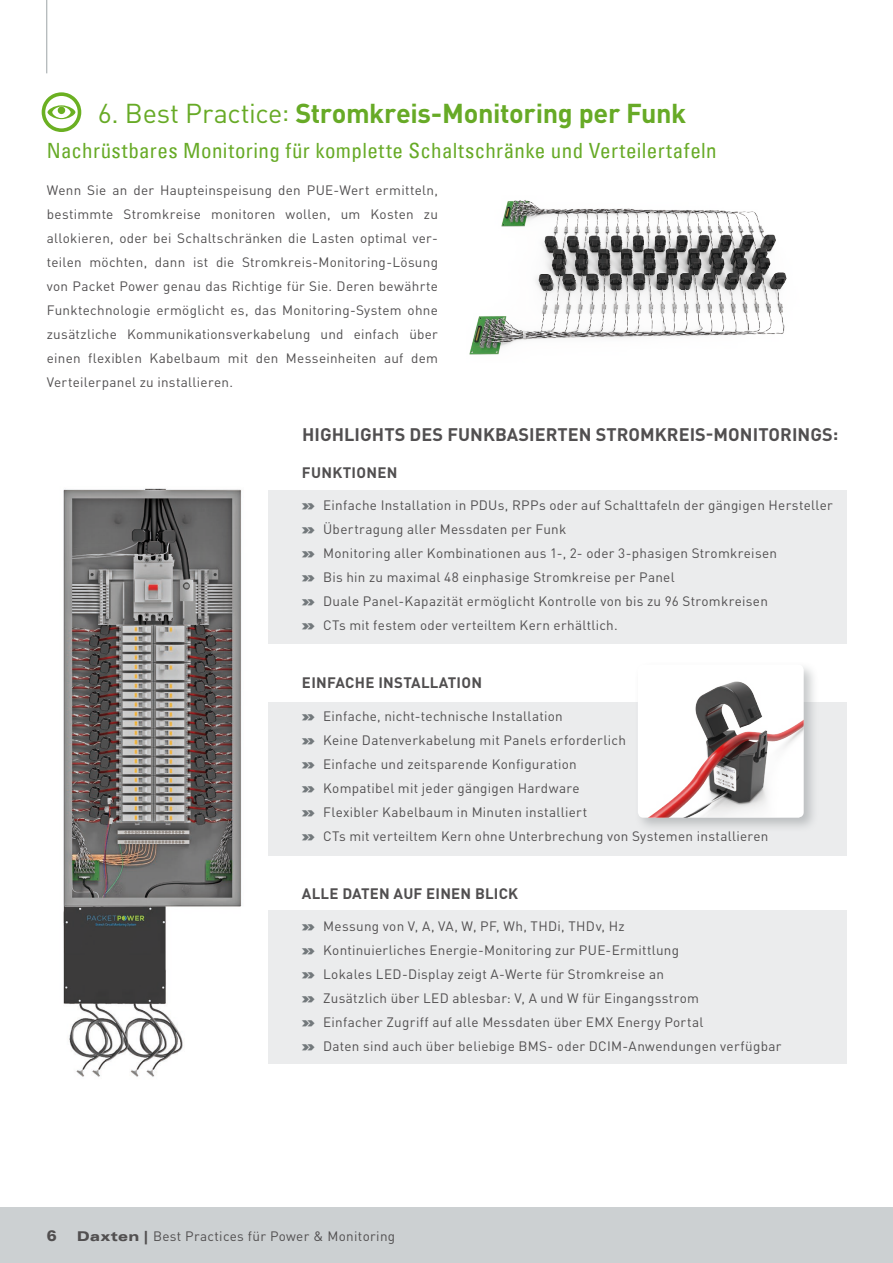
<style>
.page{position:relative;width:893px;height:1263px;background:#fff}
.page>*{position:absolute;margin:0;border:0;box-sizing:border-box;transform-origin:0 0}
.t1{font:700 27px "DIN Pro";letter-spacing:-.015em;color:#67aa26}
.t2{font:condensed 21px "Univers LT";letter-spacing:.02em;color:#67aa26}
.t3{font:700 18px "DIN Pro";letter-spacing:.005em;color:#514f50}
.t4{font:700 15px "DIN Pro";letter-spacing:.02em;color:#514f50}
.t5{font:900 15px "Univers LT";color:#514f50}
.t6{font:13.5px/24px "DIN Pro";letter-spacing:.02em;color:#514f50}
.s1{font-weight:400}
.s2{font-family:"Univers LT";font-weight:900;font-stretch:expanded;color:#73797c}
.s3{font-family:"Univers LT";font-weight:900;font-stretch:expanded}
.s4{font-family:"Univers LT";font-weight:900}
</style>
<div class="page">
<div style="left:268px;top:910px;width:578px;height:153px;background:#ebeced"></div>
<div style="left:268px;top:702px;width:578px;height:153px;background:#ebeced"></div>
<div style="left:268px;top:490px;width:578px;height:153px;background:#ebeced"></div>
<div style="left:0;top:1208px;width:893px;height:55px;background:#ccd0d2"></div>
<hr style="left:46px;top:0;width:1px;height:73px;background:#9da4a7">
<svg style="left:42px;top:92px;width:39px;height:40px"></svg>
<div style="left:58px;top:107px;width:7px;height:7px;background:#6bb022;border-radius:50%"></div>
<img style="left:469px;top:200px;width:318px;height:155px">
<img style="left:63px;top:488px;width:179px;height:589px">
<div style="left:634px;top:661px;width:185px;height:172px;background:#73797c;opacity:.4"></div>
<img style="left:638px;top:665px;width:166px;height:153px">
<h1 class="t1" style="left:98px;top:90px;width:590px"><span class="s1">6. Best Practice:</span> Stromkreis-Monitoring per Funk</h1>
<h2 class="t2" style="left:47px;top:138px;width:671px">Nachrüstbares Monitoring für komplette Schaltschränke und Verteilertafeln</h2>
<p class="t6" style="left:47px;top:177px;width:393px;text-align:justify">Wenn Sie an der Haupteinspeisung den PUE-Wert ermitteln, bestimmte Stromkreise monitoren wollen, um Kosten zu allokieren, oder bei Schaltschränken die Lasten optimal ver&shy;teilen möchten, dann ist die Stromkreis-Monitoring-Lösung von Packet Power genau das Richtige für Sie. Deren bewährte Funktechnologie ermöglicht es, das Monitoring-System ohne zusätzliche Kommunikationsverkabelung und einfach über einen flexiblen Kabelbaum mit den Messeinheiten auf dem Verteilerpanel zu installieren.</p>
<h3 class="t3" style="left:302px;top:419px;width:538px">HIGHLIGHTS DES FUNKBASIERTEN STROMKREIS-MONITORINGS:</h3>
<p class="t4" style="left:302px;top:460px;width:97px">FUNKTIONEN</p>
<p class="t6" style="left:302px;top:492px;width:532px"><span class="s2">»</span> Einfache Installation in PDUs, RPPs oder auf Schalttafeln der gängigen Hersteller <span class="s2">»</span> Übertragung aller Messdaten per Funk<br><span class="s2">»</span> Monitoring aller Kombinationen aus 1-, 2- oder 3-phasigen Stromkreisen<br><span class="s2">»</span> Bis hin zu maximal 48 einphasige Stromkreise per Panel<br><span class="s2">»</span> Duale Panel-Kapazität ermöglicht Kontrolle von bis zu 96 Stromkreisen<br><span class="s2">»</span> CTs mit festem oder verteiltem Kern erhältlich.</p>
<p class="t4" style="left:302px;top:670px;width:182px">EINFACHE INSTALLATION</p>
<p class="t6" style="left:302px;top:703px;width:468px"><span class="s2">»</span> Einfache, nicht-technische Installation<br><span class="s2">»</span> Keine Datenverkabelung mit Panels erforderlich<br><span class="s2">»</span> Einfache und zeitsparende Konfiguration<br><span class="s2">»</span> Kompatibel mit jeder gängigen Hardware<br><span class="s2">»</span> Flexibler Kabelbaum in Minuten installiert<br><span class="s2">»</span> CTs mit verteiltem Kern ohne Unterbrechung von Systemen installieren</p>
<p class="t4" style="left:302px;top:881px;width:218px">ALLE DATEN AUF EINEN BLICK</p>
<p class="t6" style="left:302px;top:913px;width:481px"><span class="s2">»</span> Messung von V, A, VA, W, PF, Wh, THDi, THDv, Hz<br><span class="s2">»</span> Kontinuierliches Energie-Monitoring zur PUE-Ermittlung<br><span class="s2">»</span> Lokales LED-Display zeigt A-Werte für Stromkreise an<br><span class="s2">»</span> Zusätzlich über LED ablesbar: V, A und W für Eingangsstrom<br><span class="s2">»</span> Einfacher Zugriff auf alle Messdaten über EMX Energy Portal<br><span class="s2">»</span> Daten sind auch über beliebige BMS- oder DCIM-Anwendungen verfügbar</p>
<p class="t5" style="left:47px;top:1226px;width:12px">6</p>
<p class="t6" style="left:77px;top:1222px;width:320px"><span class="s3">Daxten</span> <span class="s4">|</span> Best Practices für Power &amp; Monitoring</p>
</div>
